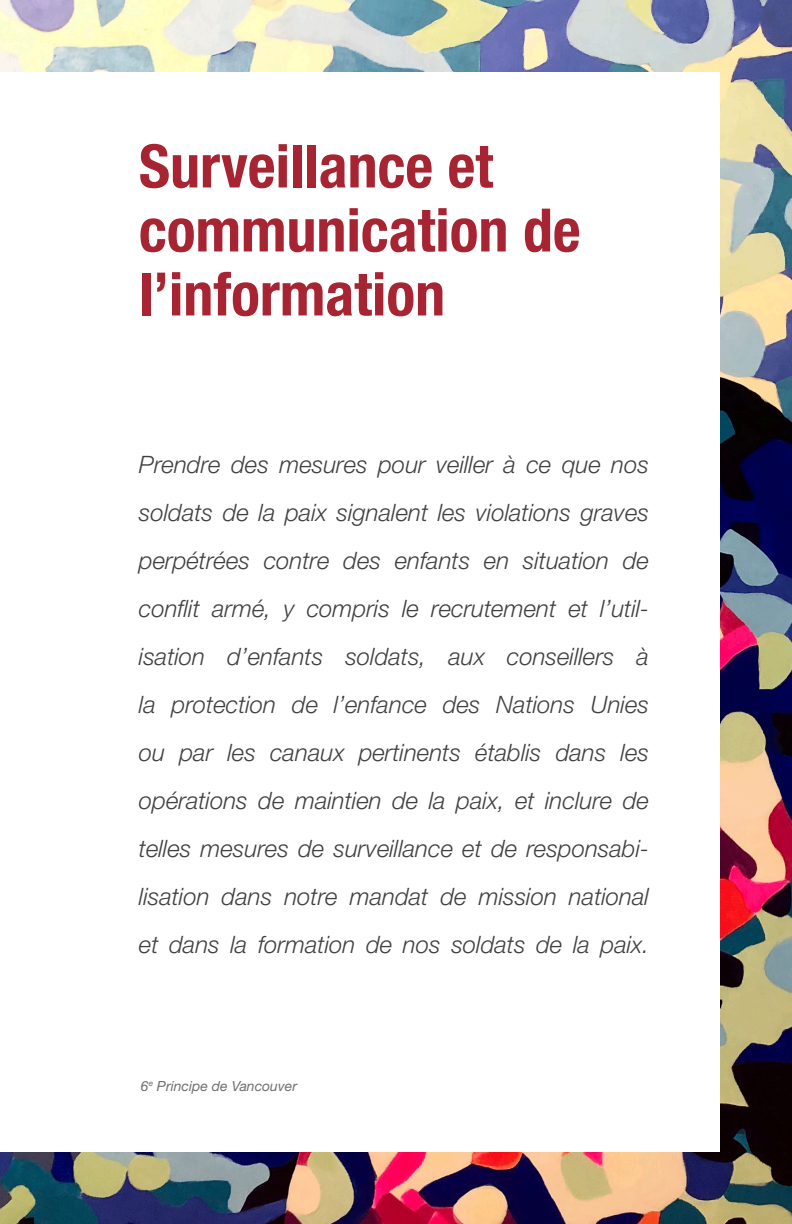
<style>
.page{position:relative;width:792px;height:1224px;background:#fff}
.page>*{position:absolute;margin:0;border:0;box-sizing:border-box;transform-origin:0 0}
.Title_-_Left{font:700 condensed 60px/64px "Helvetica Neue LT Std";color:#a72432}
.Title_2{font:italic 300 24px/48px "Helvetica Neue LT Std";color:#414142;text-align:justify}
.Footer_Copy{font:italic 14px "Helvetica Neue LT Std";color:#6d6f71}
</style>
<div class="page">
<img style="left:0;top:0;width:792px;height:1224px">
<div style="left:0;top:72px;width:720px;height:1080px;background:#fff"></div>
<p class="Title_-_Left" style="left:139px;top:133px;width:443px">Surveillance et communication de l’information</p>
<p class="Title_2" style="left:139px;top:440px;width:512px">Prendre des mesures pour veiller à ce que nos soldats de la paix signalent les violations graves perpétrées contre des enfants en situation de conflit armé, y compris le recrutement et l’util&shy;isation d’enfants soldats, aux conseillers à la protection de l’enfance des Nations Unies ou par les canaux pertinents établis dans les opérations de maintien de la paix, et inclure de telles mesures de surveillance et de responsabi&shy;lisation dans notre mandat de mission national et dans la formation de nos soldats de la paix.</p>
<p class="Footer_Copy" style="left:141px;top:1077px;width:158px">6<sup>e</sup> Principe de Vancouver</p>
</div>
